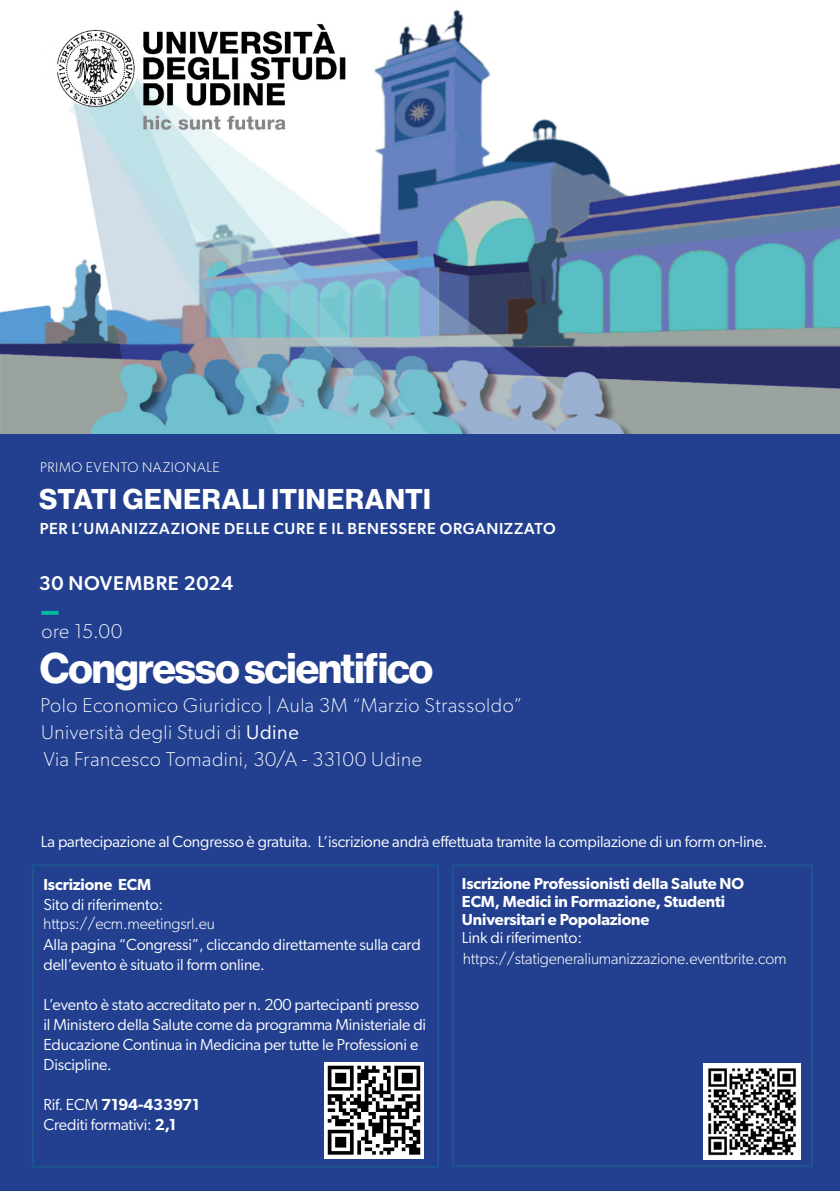
<style>
.page{position:relative;width:840px;height:1191px;background:#fff}
.page>*{position:absolute;margin:0;border:0;box-sizing:border-box;transform-origin:0 0}
.t1{font:42px "N Haas Grotesk DS Pro 75 Bd";letter-spacing:-.025em;color:#fff}
.t2{font:28px "N Haas Grotesk DS Pro 75 Bd";letter-spacing:.02em;color:#fff}
.t3{font:100 20px "Gibson";letter-spacing:.025em;color:#fff}
.t4{font:500 20px "Gibson";letter-spacing:.03em;color:#fff}
.t5{font:16px/20px "Gibson";letter-spacing:-.01em;color:#fff}
.t6{font:600 16px/18px "Gibson";letter-spacing:-.01em;color:#fff}
.t7{font:300 16px "Gibson";letter-spacing:-.01em;color:#fff}
.t8{font:500 16px "Gibson";letter-spacing:.04em;color:#fff}
.t9{font:300 14px "Gibson";letter-spacing:.045em;color:#fff}
.s1{font-weight:400}
.s2{font-weight:600}
</style>
<div class="page">
<img style="left:0;top:9px;width:839px;height:426px">
<div style="left:0;top:435px;width:839px;height:756px;background:#234090"></div>
<svg style="left:41px;top:611px;width:17px;height:4px"></svg>
<img style="left:703px;top:1063px;width:96px;height:96px">
<img style="left:324px;top:1062px;width:99px;height:96px">
<p class="t9" style="left:40px;top:458px;width:181px">PRIMO EVENTO NAZIONALE</p>
<h2 class="t2" style="left:39px;top:483px;width:393px">STATI GENERALI ITINERANTI</h2>
<p class="t8" style="left:40px;top:518px;width:517px">PER L’UMANIZZAZIONE DELLE CURE E IL BENESSERE ORGANIZZATO</p>
<p class="t4" style="left:39px;top:571px;width:196px">30 NOVEMBRE 2024</p>
<p class="t3" style="left:41px;top:619px;width:82px">ore 15.00</p>
<h1 class="t1" style="left:40px;top:644px;width:395px">Congresso scientifico</h1>
<p class="t3" style="left:41px;top:720px;width:259px">Università degli Studi di <span class="s1">Udine</span></p>
<p class="t3" style="left:41px;top:693px;width:483px">Polo Economico Giuridico | Aula 3M “Marzio Strassoldo”</p>
<p class="t3" style="left:44px;top:746px;width:379px">Via Francesco Tomadini, 30/A - 33100 Udine</p>
<p class="t5" style="left:41px;top:830px;width:727px">La partecipazione al Congresso è gratuita. L’iscrizione andrà effettuata tramite la compilazione di un form on-line.</p>
<p class="t6" style="left:43px;top:875px;width:109px">Iscrizione ECM</p>
<p class="t5" style="left:43px;top:894px;width:121px">Sito di riferimento:</p>
<p class="t5" style="left:43px;top:934px;width:378px">Alla pagina “Congressi”, cliccando direttamente sulla card dell’evento è situato il form online.</p>
<p class="t5" style="left:43px;top:994px;width:384px">L’evento è stato accreditato per n. 200 partecipanti presso il Ministero della Salute come da programma Ministeriale di Educazione Continua in Medicina per tutte le Professioni e Discipline.</p>
<p class="t5" style="left:43px;top:1094px;width:157px">Rif. ECM <span class="s2">7194-433971<br></span>Crediti formativi: <span class="s2">2,1</span></p>
<p class="t7" style="left:43px;top:913px;width:173px">https://ecm.meetingsrl.eu</p>
<p class="t6" style="left:461px;top:874px;width:283px">Iscrizione Professionisti della Salute NO<br>ECM, Medici in Formazione, Studenti<br>Universitari e Popolazione</p>
<p class="t5" style="left:461px;top:927px;width:121px">Link di riferimento:</p>
<p class="t7" style="left:462px;top:949px;width:325px">https://statigeneraliumanizzazione.eventbrite.com</p>
</div>
